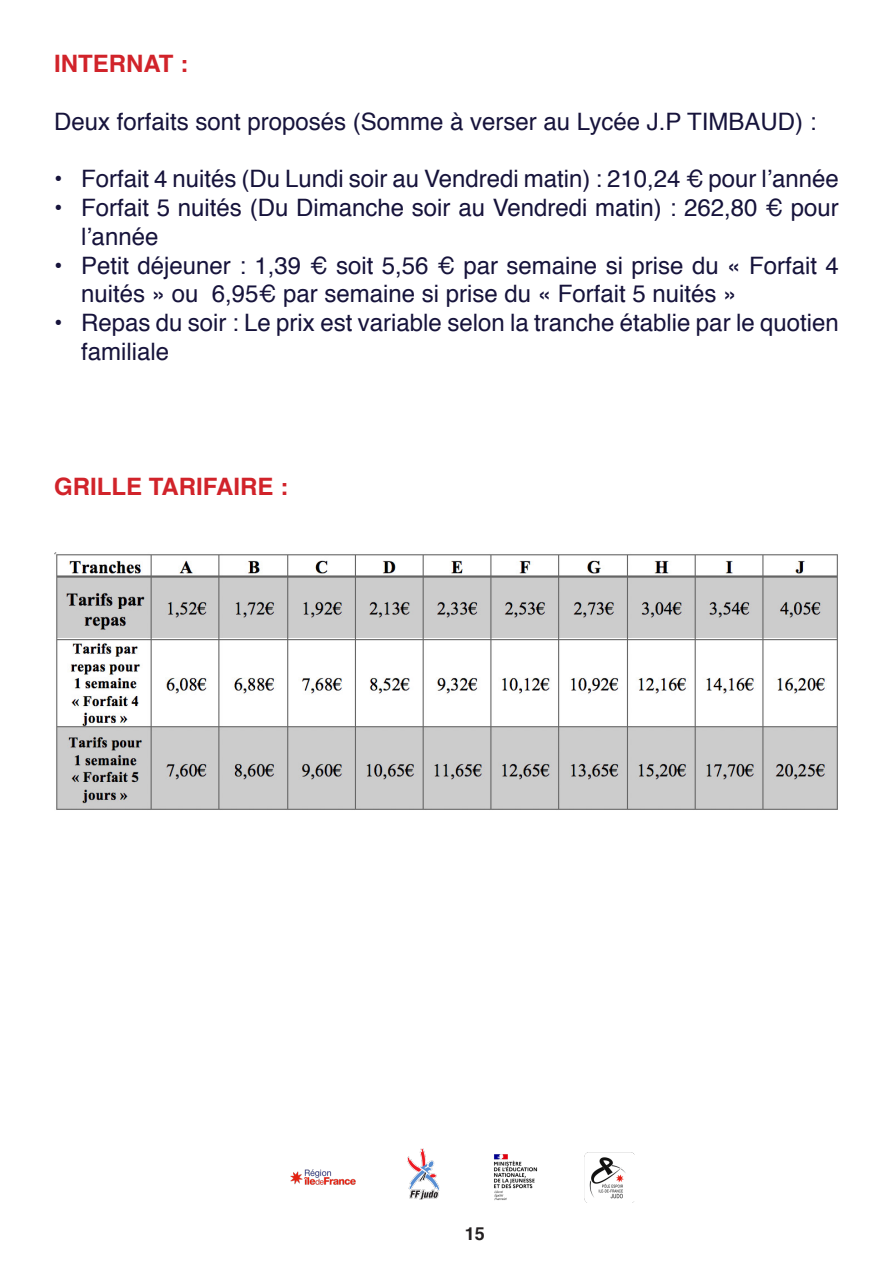
<style>
.page{position:relative;width:893px;height:1263px;background:#fff}
.page>*{position:absolute;margin:0;border:0;box-sizing:border-box;transform-origin:0 0}
.t1{font:24px/28.8px "Helvetica";color:#16133b}
.t2{font:700 24px "Helvetica";color:#d1232a}
.t3{font:700 18px "Helvetica";color:#231f20}
</style>
<div class="page">
<img style="left:54px;top:553px;width:784px;height:257px">
<img style="left:290px;top:1169px;width:66px;height:16px">
<img style="left:408px;top:1149px;width:31px;height:51px">
<img style="left:494px;top:1154px;width:44px;height:46px">
<img style="left:584px;top:1152px;width:50px;height:50px">
<p class="t2" style="left:54px;top:44px;width:136px">INTERNAT :</p>
<p class="t1" style="left:54px;top:108px;width:764px">Deux forfaits sont proposés (Somme à verser au Lycée J.P TIMBAUD) :</p>
<p class="t1" style="left:54px;top:165px;width:786px">• Forfait 4 nuités (Du Lundi soir au Vendredi matin) : 210,24 € pour l’année</p>
<p class="t1" style="left:81px;top:194px;width:759px;text-indent:-27px">• Forfait 5 nuités (Du Dimanche soir au Vendredi matin) : 262,80 € pour l’année</p>
<p class="t1" style="left:81px;top:252px;width:759px;text-indent:-27px">• Petit déjeuner : 1,39 € soit 5,56 € par semaine si prise du « Forfait 4 nuités » ou 6,95€ par semaine si prise du « Forfait 5 nuités »</p>
<p class="t1" style="left:81px;top:309px;width:759px;text-indent:-27px">• Repas du soir : Le prix est variable selon la tranche établie par le quotien familiale</p>
<p class="t2" style="left:54px;top:467px;width:236px">GRILLE TARIFAIRE :</p>
<p class="t3" style="left:465px;top:1219px;width:22px">15</p>
</div>
